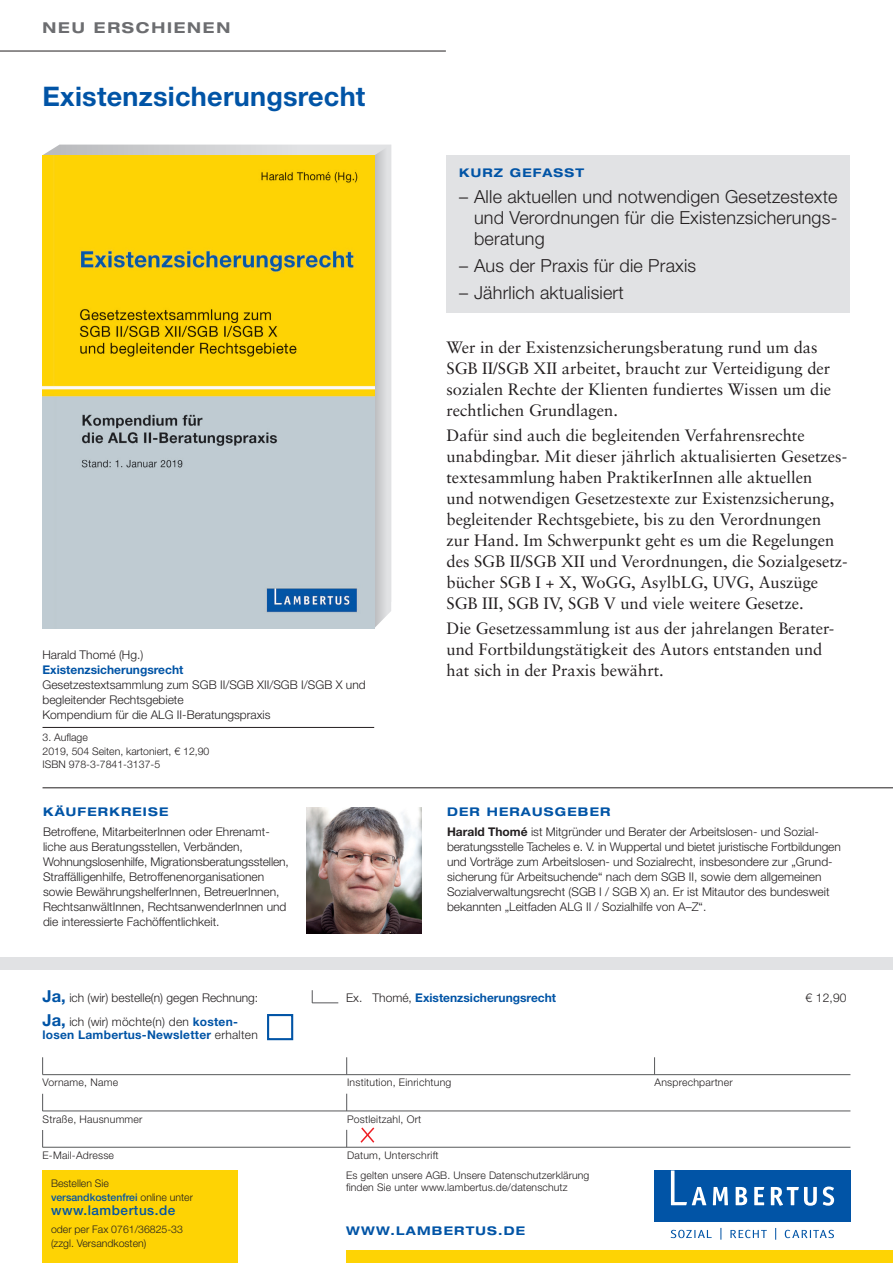
<style>
.page{position:relative;width:893px;height:1263px;background:#fff}
.page>*{position:absolute;margin:0;border:0;box-sizing:border-box;transform-origin:0 0}
.t1{font:700 27px "Helvetica Neue";letter-spacing:.01em;color:#0154a6}
.t2{font:300 18px/21px "Helvetica Neue";letter-spacing:.01em;color:#231f20;text-align:justify}
.t3{font:16.5px/21px "Sabon";color:#231f20}
.t4{font:700 expanded 15px "Helvetica Neue";letter-spacing:.12em;color:#6c6d70}
.t5{font:500 13.5px "Helvetica Neue";letter-spacing:.04em;color:#0154a6}
.t6{font:300 12px/15px "Helvetica Neue";color:#231f20}
.t7{font:700 12px/13.5px "Helvetica Neue";letter-spacing:.02em;color:#0154a6}
.t8{font:700 12px "Helvetica Neue";color:#0154a6}
.t9{font:700 expanded 12px "Helvetica Neue";letter-spacing:.1em;color:#0154a6}
.t10{font:300 10.5px/13.5px "Helvetica Neue";letter-spacing:.01em;color:#231f20}
.s1{font-weight:700;font-stretch:expanded;color:#0154a6}
.s2{font-weight:700}
.s3{font-weight:700;font-size:16.5px;color:#0154a6}
.s4{font-weight:300;color:#231f20}
.s5{font-size:16.5px}
.s6{font-weight:500;color:#0154a6}
</style>
<div class="page">
<hr style="left:0;top:51px;width:446px;height:1px;background:#231f20">
<svg style="left:312px;top:990px;width:26px;height:13px"></svg>
<div style="left:267px;top:1014px;width:26px;height:26px;border:2px solid #0154a6"></div>
<hr style="left:43px;top:1074px;width:807px;height:1px;background:#57585a">
<hr style="left:43px;top:1111px;width:807px;height:1px;background:#57585a">
<hr style="left:43px;top:1147px;width:807px;height:1px;background:#57585a">
<svg style="left:42px;top:1130px;width:1px;height:17px"></svg>
<svg style="left:42px;top:1094px;width:1px;height:17px"></svg>
<svg style="left:42px;top:1057px;width:1px;height:17px"></svg>
<svg style="left:346px;top:1130px;width:1px;height:17px"></svg>
<svg style="left:346px;top:1094px;width:1px;height:17px"></svg>
<svg style="left:346px;top:1057px;width:1px;height:17px"></svg>
<svg style="left:654px;top:1057px;width:1px;height:17px"></svg>
<svg style="left:360px;top:1127px;width:15px;height:16px"></svg>
<div style="left:654px;top:1170px;width:196px;height:52px;background:#0154a6"></div>
<svg style="left:713px;top:1187px;width:15px;height:18px"></svg>
<svg style="left:736px;top:1187px;width:11px;height:18px"></svg>
<svg style="left:754px;top:1187px;width:10px;height:18px"></svg>
<svg style="left:771px;top:1187px;width:46px;height:19px"></svg>
<svg style="left:823px;top:1186px;width:11px;height:20px"></svg>
<svg style="left:671px;top:1170px;width:35px;height:35px"></svg>
<svg style="left:730px;top:1230px;width:37px;height:8px"></svg>
<svg style="left:775px;top:1228px;width:1px;height:12px"></svg>
<svg style="left:671px;top:1230px;width:41px;height:8px"></svg>
<svg style="left:785px;top:1230px;width:49px;height:8px"></svg>
<div style="left:346px;top:1250px;width:547px;height:13px;background:#fed304"></div>
<div style="left:446px;top:155px;width:404px;height:158px;background:#e1e2e4"></div>
<svg style="left:43px;top:145px;width:331px;height:10px;background:#d2d3d5"></svg>
<svg style="left:374px;top:145px;width:17px;height:483px;background:#d4d4d0"></svg>
<hr style="left:43px;top:727px;width:331px;height:1px;background:#231f20">
<hr style="left:43px;top:787px;width:850px;height:1px;background:#231f20">
<img style="left:307px;top:807px;width:114px;height:126px">
<div style="left:43px;top:1170px;width:195px;height:93px;background:#fed304"></div>
<div style="left:0;top:957px;width:893px;height:12px;background:#e1e2e4"></div>
<img style="left:43px;top:155px;width:331px;height:473px">
<p class="t4" style="left:43px;top:18px;width:189px">NEU ERSCHIENEN</p>
<h1 class="t1" style="left:43px;top:80px;width:324px">Existenzsicherungsrecht</h1>
<p class="t6" style="left:43px;top:647px;width:102px">Harald Thomé (Hg.)</p>
<p class="t8" style="left:43px;top:662px;width:142px">Existenzsicherungsrecht</p>
<p class="t6" style="left:43px;top:677px;width:325px">Gesetzestextsammlung zum SGB II/SGB XII/SGB I/SGB X und begleitender Rechtsgebiete<br>Kompendium für die ALG II-Beratungspraxis</p>
<p class="t10" style="left:43px;top:730px;width:168px">3. Auflage<br>2019, 504 Seiten, kartoniert, € 12,90<br>ISBN 978-3-7841-3137-5</p>
<p class="t9" style="left:43px;top:805px;width:127px">KÄUFERKREISE</p>
<p class="t6" style="left:43px;top:824px;width:247px">Betroffene, MitarbeiterInnen oder Ehrenamt&shy;liche aus Beratungsstellen, Verbänden, Wohnungslosenhilfe, Migrationsberatungsstellen, Straffälligenhilfe, Betroffenenorganisationen sowie BewährungshelferInnen, BetreuerInnen, RechtsanwältInnen, RechtsanwenderInnen und die interessierte Fachöffentlichkeit.</p>
<p class="t9" style="left:459px;top:166px;width:126px">KURZ GEFASST</p>
<h2 class="t2" style="left:474px;top:185px;width:365px;text-indent:-15px">– Alle aktuellen und notwendigen Gesetzestexte und Verordnungen für die Existenzsicherungs&shy;beratung</h2>
<h2 class="t2" style="left:459px;top:255px;width:238px">– Aus der Praxis für die Praxis</h2>
<h2 class="t2" style="left:459px;top:282px;width:166px">– Jährlich aktualisiert</h2>
<h3 class="t3" style="left:446px;top:336px;width:386px">Wer in der Existenzsicherungsberatung rund um das SGB II/SGB XII arbeitet, braucht zur Verteidigung der sozialen Rechte der Klienten fundiertes Wissen um die rechtlichen Grundlagen.</h3>
<p class="t3" style="left:446px;top:424px;width:402px">Dafür sind auch die begleitenden Verfahrensrechte unabdingbar. Mit dieser jährlich aktualisierten Gesetzes&shy;textesammlung haben PraktikerInnen alle aktuellen<br>und notwendigen Gesetzestexte zur Existenzsicherung, begleitender Rechtsgebiete, bis zu den Verordnungen zur Hand. Im Schwerpunkt geht es um die Regelungen des SGB II/SGB XII und Verordnungen, die Sozialgesetz&shy;bücher SGB I + X, WoGG, AsylbLG, UVG, Auszüge SGB III, SGB IV, SGB V und viele weitere Gesetze.</p>
<h3 class="t3" style="left:446px;top:618px;width:389px">Die Gesetzessammlung ist aus der jahrelangen Berater&shy;und Fortbildungstätigkeit des Autors entstanden und hat sich in der Praxis bewährt.</h3>
<p class="t6" style="left:447px;top:802px;width:373px;line-height:19.2px"><span class="s1">DER HERAUSGEBER<br></span><span class="s2">Harald Thomé</span> ist Mitgründer und Berater der Arbeitslosen- und Sozial-</p>
<p class="t6" style="left:447px;top:839px;width:395px">beratungsstelle Tacheles e. V. in Wuppertal und bietet juristische Fortbildungen und Vorträge zum Arbeitslosen- und Sozialrecht, insbesondere zur „Grund&shy;sicherung für Arbeitsuchende“ nach dem SGB II, sowie dem allgemeinen Sozialverwaltungsrecht (SGB I / SGB X) an. Er ist Mitautor des bundesweit bekannten „Leitfaden ALG II / Sozialhilfe von A–Z“.</p>
<p class="t6" style="left:43px;top:989px;width:217px"><span class="s3">Ja,</span> ich (wir) bestelle(n) gegen Rechnung:</p>
<p class="t8" style="left:346px;top:990px;width:211px"><span class="s4">Ex. Thomé,</span> Existenzsicherungsrecht</p>
<p class="t6" style="left:805px;top:989px;width:43px">€ 12,90</p>
<p class="t7" style="left:43px;top:1014px;width:217px"><span class="s5">Ja,</span> <span class="s4">ich (wir) möchte(n) den</span> kosten&shy;losen Lambertus-Newsletter <span class="s4">erhalten</span></p>
<p class="t10" style="left:43px;top:1075px;width:77px">Vorname, Name</p>
<p class="t10" style="left:347px;top:1075px;width:106px">Institution, Einrichtung</p>
<p class="t10" style="left:655px;top:1075px;width:80px">Ansprechpartner</p>
<p class="t10" style="left:43px;top:1112px;width:102px">Straße, Hausnummer</p>
<p class="t10" style="left:347px;top:1112px;width:76px">Postleitzahl, Ort</p>
<p class="t10" style="left:43px;top:1148px;width:73px">E-Mail-Adresse</p>
<p class="t10" style="left:346px;top:1144px;width:245px;line-height:20.7px">Datum, Unterschrift<br>Es gelten unsere AGB. Unsere Datenschutzerklärung</p>
<p class="t10" style="left:346px;top:1181px;width:223px">finden Sie unter www.lambertus.de/datenschutz</p>
<p class="t9" style="left:346px;top:1223px;width:181px">WWW.LAMBERTUS.DE</p>
<p class="t10" style="left:51px;top:1176px;width:143px">Bestellen Sie <span class="s6">versandkostenfrei</span> online unter</p>
<p class="t5" style="left:51px;top:1202px;width:126px">www.lambertus.de</p>
<p class="t10" style="left:51px;top:1222px;width:133px;line-height:14.2px">oder per Fax 0761/36825-33 (zzgl. Versandkosten)</p>
</div>
